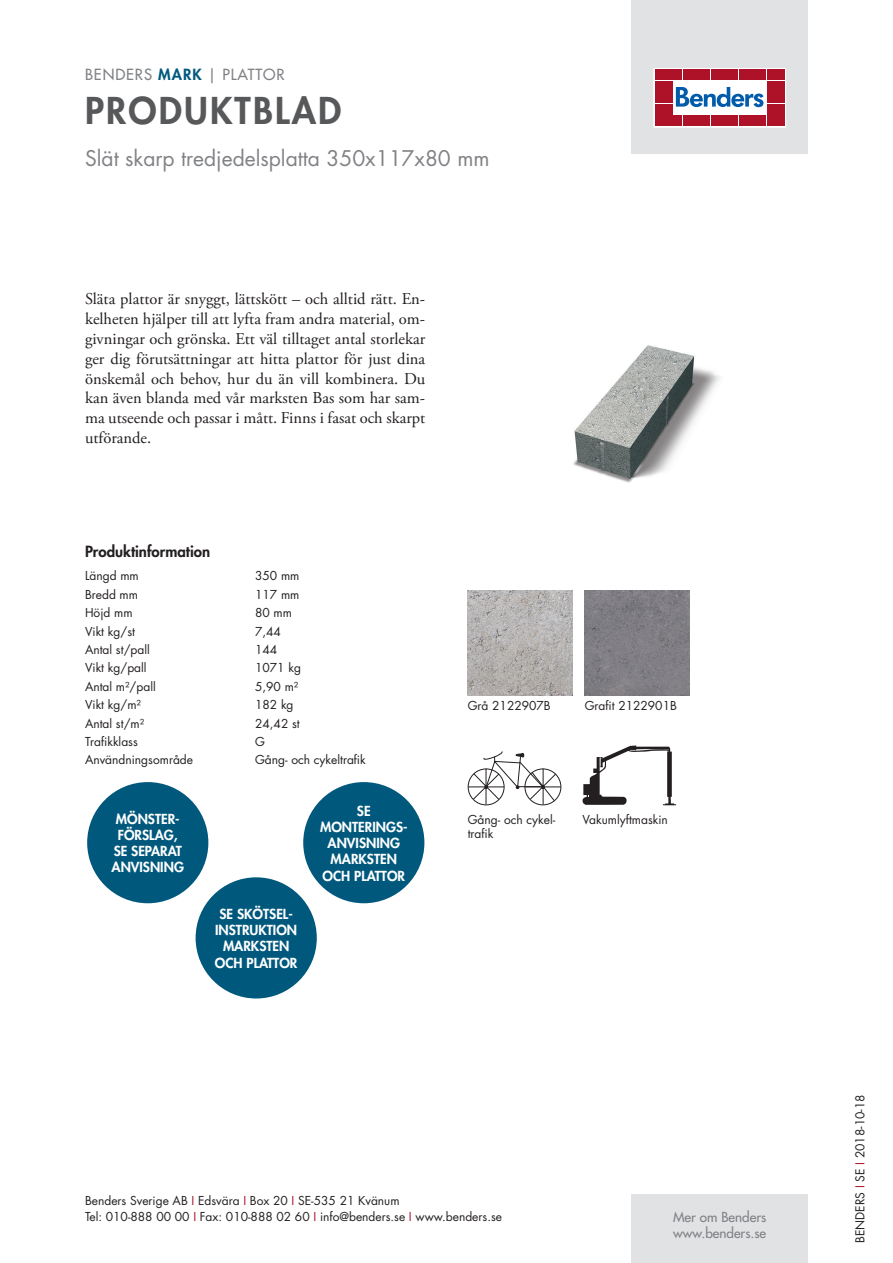
<style>
.page{position:relative;width:893px;height:1263px;background:#fff}
.page>*{position:absolute;margin:0;border:0;box-sizing:border-box;transform-origin:0 0}
.t1{font:800 36px "Futura Std";letter-spacing:.06em;color:#57585a}
.t2{font:21px "Futura Std";color:#808285}
.t3{font:16.5px/19.8px "Adobe Garamond Pro";color:#231f20;text-align:justify}
.t4{font:500 15px "Futura Std";letter-spacing:.06em;color:#808285}
.t5{font:800 15px "Futura Std";color:#231f20}
.t6{font:800 13.5px/16.2px "Futura Std";color:#fff;text-align:center}
.t7{font:500 13.5px/16.2px "Futura Std";color:#808285}
.t8{font:12px/16.5px "Futura Std";color:#231f20}
.s1{font-weight:800;color:#00597d}
.s2{color:#ae1229}
</style>
<div class="page">
<div style="left:631px;top:0;width:177px;height:153px;background:#e1e2e4"></div>
<div style="left:631px;top:1195px;width:177px;height:68px;background:#e1e2e4"></div>
<svg style="left:656px;top:70px;width:128px;height:55px;background:#ebc6cb"></svg>
<div style="left:654px;top:68px;width:132px;height:59px;border:1px solid #fff"></div>
<div style="left:655px;top:70px;width:8px;height:10px;background:#ae1229"></div>
<div style="left:664px;top:70px;width:8px;height:10px;background:#ae1229"></div>
<div style="left:655px;top:81px;width:8px;height:10px;background:#ae1229"></div>
<div style="left:664px;top:81px;width:8px;height:10px;background:#ae1229"></div>
<div style="left:655px;top:93px;width:8px;height:10px;background:#ae1229"></div>
<div style="left:664px;top:93px;width:8px;height:10px;background:#ae1229"></div>
<div style="left:655px;top:104px;width:8px;height:11px;background:#ae1229"></div>
<div style="left:664px;top:104px;width:8px;height:11px;background:#ae1229"></div>
<div style="left:655px;top:116px;width:8px;height:10px;background:#ae1229"></div>
<div style="left:664px;top:116px;width:8px;height:10px;background:#ae1229"></div>
<div style="left:674px;top:70px;width:8px;height:10px;background:#ae1229"></div>
<div style="left:683px;top:70px;width:8px;height:10px;background:#ae1229"></div>
<div style="left:692px;top:70px;width:8px;height:10px;background:#ae1229"></div>
<div style="left:702px;top:70px;width:8px;height:10px;background:#ae1229"></div>
<div style="left:711px;top:70px;width:8px;height:10px;background:#ae1229"></div>
<div style="left:720px;top:70px;width:8px;height:10px;background:#ae1229"></div>
<div style="left:730px;top:70px;width:8px;height:10px;background:#ae1229"></div>
<div style="left:739px;top:70px;width:8px;height:10px;background:#ae1229"></div>
<div style="left:748px;top:70px;width:8px;height:10px;background:#ae1229"></div>
<div style="left:758px;top:70px;width:8px;height:10px;background:#ae1229"></div>
<div style="left:674px;top:116px;width:8px;height:10px;background:#ae1229"></div>
<div style="left:683px;top:116px;width:8px;height:10px;background:#ae1229"></div>
<div style="left:692px;top:116px;width:8px;height:10px;background:#ae1229"></div>
<div style="left:702px;top:116px;width:8px;height:10px;background:#ae1229"></div>
<div style="left:711px;top:116px;width:8px;height:10px;background:#ae1229"></div>
<div style="left:720px;top:116px;width:8px;height:10px;background:#ae1229"></div>
<div style="left:730px;top:116px;width:8px;height:10px;background:#ae1229"></div>
<div style="left:739px;top:116px;width:8px;height:10px;background:#ae1229"></div>
<div style="left:748px;top:116px;width:8px;height:10px;background:#ae1229"></div>
<div style="left:758px;top:116px;width:8px;height:10px;background:#ae1229"></div>
<div style="left:767px;top:70px;width:8px;height:10px;background:#ae1229"></div>
<div style="left:776px;top:70px;width:8px;height:10px;background:#ae1229"></div>
<div style="left:767px;top:81px;width:8px;height:10px;background:#ae1229"></div>
<div style="left:776px;top:81px;width:8px;height:10px;background:#ae1229"></div>
<div style="left:767px;top:93px;width:8px;height:10px;background:#ae1229"></div>
<div style="left:776px;top:93px;width:8px;height:10px;background:#ae1229"></div>
<div style="left:767px;top:104px;width:8px;height:11px;background:#ae1229"></div>
<div style="left:776px;top:104px;width:8px;height:11px;background:#ae1229"></div>
<div style="left:767px;top:116px;width:8px;height:10px;background:#ae1229"></div>
<div style="left:776px;top:116px;width:8px;height:10px;background:#ae1229"></div>
<svg style="left:676px;top:87px;width:87px;height:20px;background:#8ab3d7"></svg>
<div style="left:303px;top:782px;width:121px;height:121px;background:#00597d;border-radius:50%"></div>
<div style="left:87px;top:782px;width:121px;height:121px;background:#00597d;border-radius:50%"></div>
<div style="left:196px;top:877px;width:121px;height:121px;background:#00597d;border-radius:50%"></div>
<img style="left:573px;top:345px;width:147px;height:138px">
<img style="left:468px;top:590px;width:105px;height:105px">
<img style="left:585px;top:590px;width:105px;height:105px">
<svg style="left:468px;top:769px;width:36px;height:36px"></svg>
<div style="left:468px;top:768px;width:36px;height:37px;border:1px solid #231f20;border-radius:50%"></div>
<svg style="left:525px;top:769px;width:36px;height:36px"></svg>
<div style="left:524px;top:768px;width:37px;height:37px;border:1px solid #231f20;border-radius:50%"></div>
<hr style="left:525px;top:787px;width:36px;height:1px;background:#231f20">
<hr style="left:468px;top:787px;width:36px;height:1px;background:#231f20">
<svg style="left:473px;top:751px;width:83px;height:54px"></svg>
<svg style="left:583px;top:745px;width:93px;height:60px"></svg>
<p class="t4" style="left:85px;top:65px;width:201px">BENDERS <span class="s1">MARK</span> | PLATTOR</p>
<h1 class="t1" style="left:85px;top:87px;width:258px">PRODUKTBLAD</h1>
<h2 class="t2" style="left:85px;top:144px;width:406px">Slät skarp tredjedelsplatta 350x117x80 mm</h2>
<p class="t3" style="left:85px;top:290px;width:342px">Släta plattor är snyggt, lättskött – och alltid rätt. En&shy;kelheten hjälper till att lyfta fram andra material, om&shy;givningar och grönska. Ett väl tilltaget antal storlekar ger dig förutsättningar att hitta plattor för just dina önskemål och behov, hur du än vill kombinera. Du kan även blanda med vår marksten Bas som har sam&shy;ma utseende och passar i mått. Finns i fasat och skarpt utförande.</p>
<p class="t5" style="left:85px;top:542px;width:127px">Produktinformation</p>
<p class="t8" style="left:85px;top:568px;width:55px">Längd mm</p>
<p class="t8" style="left:255px;top:568px;width:46px">350 mm</p>
<p class="t8" style="left:85px;top:586px;width:55px">Bredd mm</p>
<p class="t8" style="left:255px;top:586px;width:46px">117 mm</p>
<p class="t8" style="left:85px;top:604px;width:49px">Höjd mm</p>
<p class="t8" style="left:255px;top:604px;width:38px">80 mm</p>
<p class="t8" style="left:85px;top:623px;width:51px">Vikt kg/st</p>
<p class="t8" style="left:255px;top:623px;width:27px">7,44</p>
<p class="t8" style="left:85px;top:641px;width:66px">Antal st/pall</p>
<p class="t8" style="left:255px;top:641px;width:24px">144</p>
<p class="t8" style="left:85px;top:660px;width:63px">Vikt kg/pall</p>
<p class="t8" style="left:255px;top:660px;width:47px">1071 kg</p>
<p class="t8" style="left:85px;top:678px;width:72px">Antal m²/pall</p>
<p class="t8" style="left:255px;top:678px;width:45px">5,90 m²</p>
<p class="t8" style="left:85px;top:697px;width:57px">Vikt kg/m²</p>
<p class="t8" style="left:255px;top:697px;width:40px">182 kg</p>
<p class="t8" style="left:85px;top:715px;width:61px">Antal st/m²</p>
<p class="t8" style="left:255px;top:715px;width:46px">24,42 st</p>
<p class="t8" style="left:85px;top:733px;width:54px">Trafikklass</p>
<p class="t8" style="left:255px;top:733px;width:11px">G</p>
<p class="t8" style="left:85px;top:752px;width:110px">Användningsområde</p>
<p class="t8" style="left:255px;top:752px;width:112px">Gång- och cykeltrafik</p>
<p class="t6" style="left:320px;top:803px;width:89px">SE<br>MONTERINGS-<br>ANVISNING<br>MARKSTEN<br>OCH PLATTOR</p>
<p class="t6" style="left:112px;top:811px;width:74px">MÖNSTER-<br>FÖRSLAG,<br>SE SEPARAT<br>ANVISNING</p>
<p class="t6" style="left:215px;top:906px;width:84px">SE SKÖTSEL-<br>INSTRUKTION<br>MARKSTEN<br>OCH PLATTOR</p>
<p class="t8" style="left:468px;top:697px;width:85px">Grå 2122907B</p>
<p class="t8" style="left:585px;top:697px;width:94px">Grafit 2122901B</p>
<p class="t8" style="left:468px;top:812px;width:89px;line-height:14.4px">Gång- och cykel&shy;trafik</p>
<p class="t8" style="left:583px;top:811px;width:87px">Vakumlyftmaskin</p>
<p class="t8" style="left:85px;top:1192px;width:418px">Benders Sverige AB <span class="s2">I</span> Edsvära <span class="s2">I</span> Box 20 <span class="s2">I</span> SE-535 21 Kvänum<br>Tel: 010-888 00 00 <span class="s2">I</span> Fax: 010-888 02 60 <span class="s2">I</span> info@benders.se <span class="s2">I</span> www.benders.se</p>
<p class="t7" style="left:673px;top:1209px;width:95px">Mer om Benders www.benders.se</p>
<p class="t8" style="left:852px;top:1243px;width:150px;rotate:-90deg">BENDERS <span class="s2">I</span> SE <span class="s2">I</span> 2018-10-18</p>
</div>
